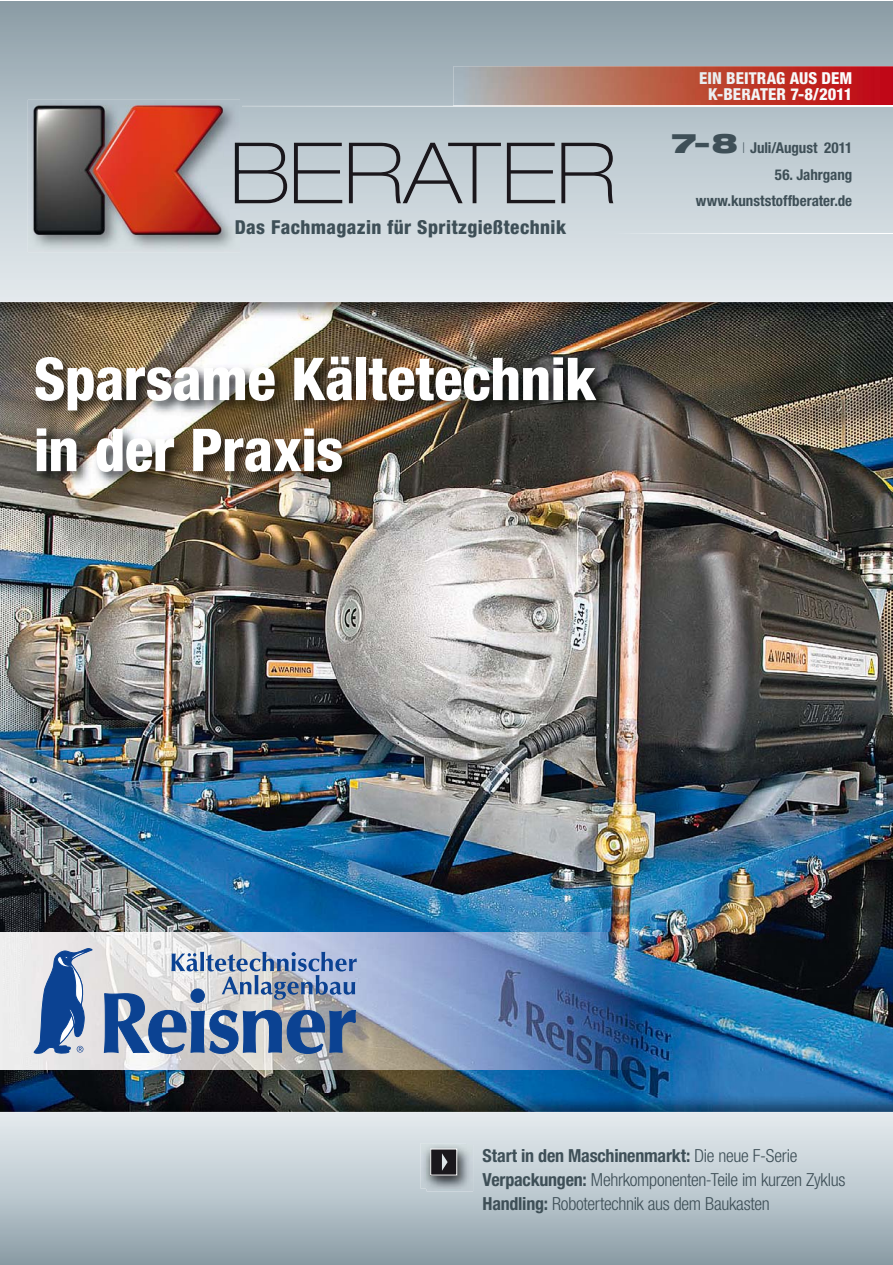
<style>
.page{position:relative;width:893px;height:1265px;background:#fff}
.page>*{position:absolute;margin:0;border:0;box-sizing:border-box;transform-origin:0 0}
.t1{font:800 condensed 59.25px/70.9px "Helvetica Neue LT Std";letter-spacing:-.01em;color:#fff}
.t2{font:800 condensed 19.2px "Helvetica Neue LT Std";letter-spacing:.02em;color:#3e4f57}
.t3{font:300 condensed 18px/24px "Helvetica Neue LT Std";letter-spacing:-.02em;color:#3e4f57}
.t4{font:800 condensed 16.5px/16.5px "Helvetica Neue LT Std";letter-spacing:.005em;color:#f8f9fa;text-align:center}
.t5{font:700 condensed 15px/26.5px "Helvetica Neue LT Std";color:#3e4f57;text-align:right}
.s1{color:#e8edf0}
.s2{color:#eaeff1}
.s3{color:#edf1f3}
.s4{color:#f1f4f5}
.s5{color:#f2f5f6}
.s6{color:#f5f7f8}
.s7{color:#fafbfb}
.s8{color:#fafbfc}
.s9{color:#fcfcfd}
.s10{color:#ebeff2}
.s11{color:#eff2f4}
.s12{color:#f3f6f7}
.s13{color:#f6f8f9}
.s14{color:#fdfdfd}
.s15{font-weight:900;font-stretch:expanded;font-size:27px}
.s16{font-weight:100}
.s17{font-weight:700}
</style>
<div class="page">
<img style="left:0;top:320px;width:892px;height:773px">
<img style="left:0;top:302px;width:29px;height:18px">
<img style="left:864px;top:302px;width:28px;height:18px">
<img style="left:29px;top:302px;width:835px;height:18px">
<svg style="left:0;top:2px;width:892px;height:300px;background:#bac6cc"></svg>
<img style="left:0;top:1093px;width:892px;height:18px">
<svg style="left:0;top:1111px;width:892px;height:153px;background:#bac6cd"></svg>
<img style="left:426px;top:1145px;width:47px;height:46px">
<img style="left:420px;top:1143px;width:46px;height:45px">
<img style="left:426px;top:1145px;width:40px;height:43px">
<div style="left:430px;top:1149px;width:27px;height:26px;background:#1a171c"></div>
<div style="left:430px;top:1148px;width:27px;height:27px;border:1px solid #fff"></div>
<svg style="left:442px;top:1153px;width:5px;height:17px"></svg>
<svg style="left:240px;top:143px;width:373px;height:60px;background:#a3acb2"></svg>
<img style="left:28px;top:100px;width:212px;height:152px">
<img style="left:235px;top:143px;width:5px;height:60px">
<img style="left:34px;top:106px;width:189px;height:128px">
<img style="left:613px;top:233px;width:279px;height:1px">
<img style="left:32px;top:353px;width:579px;height:134px">
<img style="left:453px;top:66px;width:439px;height:40px">
<img style="left:700px;top:72px;width:152px;height:12px">
<img style="left:709px;top:88px;width:140px;height:13px">
<img style="left:0;top:932px;width:655px;height:137px">
<svg style="left:33px;top:947px;width:61px;height:108px;background:#8098bf"></svg>
<svg style="left:104px;top:951px;width:253px;height:103px;background:#8c9fbc"></svg>
<img style="left:242px;top:106px;width:650px;height:1px">
<p class="t4" style="left:699px;top:72px;width:154px"><span class="s1">EI</span><span class="s2">N</span> <span class="s3">BE</span><span class="s4">IT</span><span class="s5">RA</span><span class="s6">G</span> AU<span class="s7">S</span> <span class="s8">DE</span><span class="s9">M<br></span><span class="s10">K-</span><span class="s11">BE</span><span class="s4">R</span><span class="s12">ATE</span><span class="s13">R</span> 7-<span class="s7">8/</span><span class="s8">20</span><span class="s14">11</span></p>
<p class="t2" style="left:235px;top:220px;width:332px">Das Fachmagazin für Spritzgießtechnik</p>
<h1 class="t1" style="left:34px;top:350px;width:563px">Sparsame Kältetechnik in der Praxis</h1>
<p class="t5" style="left:671px;top:136px;width:182px"><span class="s15">7– 8</span> <span class="s16">I</span> Juli/August 2011</p>
<p class="t5" style="left:695px;top:163px;width:158px">56. Jahrgang www.kunststoffberater.de</p>
<p class="t3" style="left:482px;top:1146px;width:364px"><span class="s17">Start in den Maschinenmarkt:</span> Die neue F-Serie<br><span class="s17">Verpackungen:</span> Mehrkomponenten-Teile im kurzen Zyklus<br><span class="s17">Handling:</span> Robotertechnik aus dem Baukasten</p>
</div>
